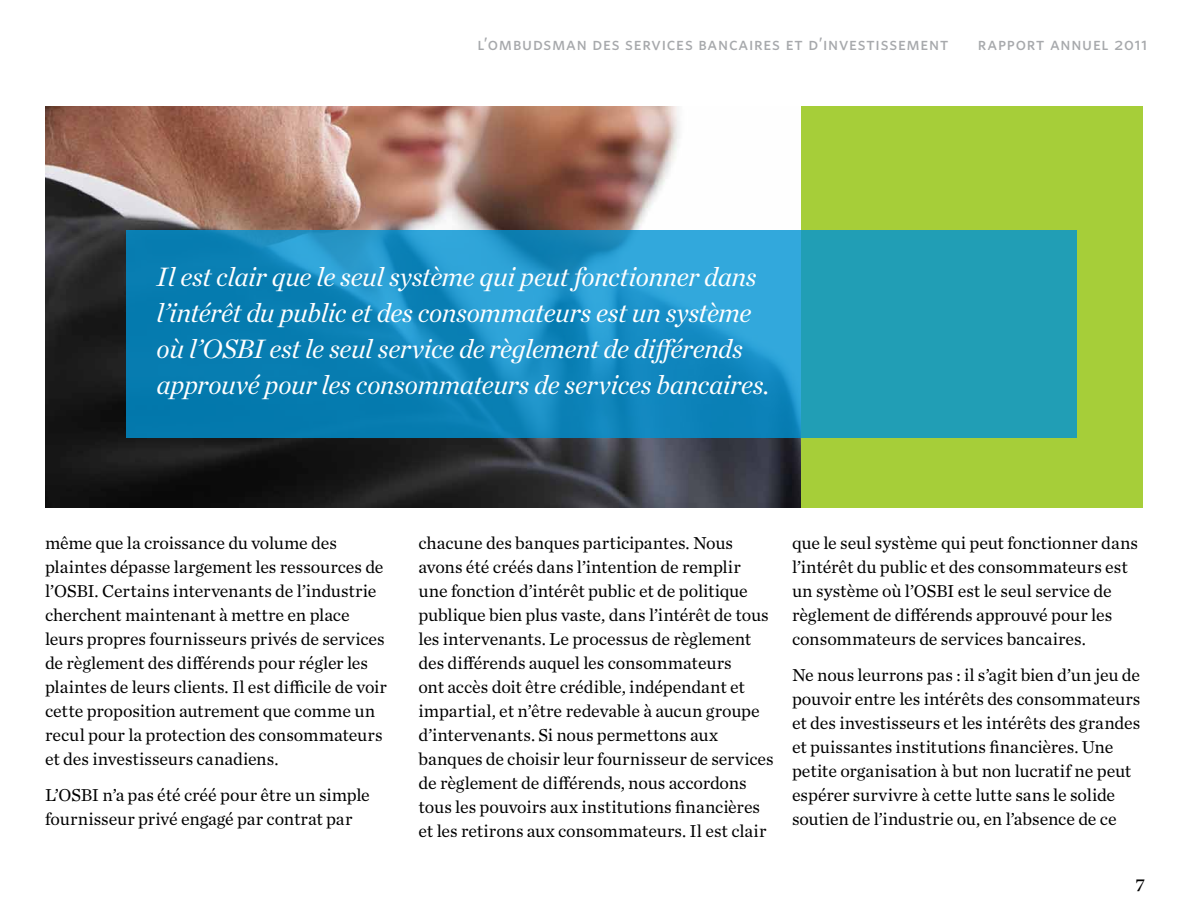
<style>
.page{position:relative;width:1188px;height:918px;background:#fff}
.page>*{position:absolute;margin:0;border:0;box-sizing:border-box;transform-origin:0 0}
.Intro_Copy_-_gray{font:italic 27px/36px "Chronicle Deck";letter-spacing:-.01em;color:#fff}
.Body_Copy{font:18px/24px "Chronicle Text G1";letter-spacing:-.005em;color:#000}
.t1{font:18px "Whitney HTF Medium SC";letter-spacing:.045em;color:#a7a9ac}
.t2{font:18px "Chronicle Deck Semi";color:#000}
</style>
<div class="page">
<div style="left:45px;top:106px;width:1098px;height:402px;background:#a6ce39"></div>
<img style="left:45px;top:106px;width:756px;height:402px">
<svg style="left:127px;top:230px;width:950px;height:208px;background:#1890bc"></svg>
<p class="t1" style="left:477px;top:33px;width:472px">l’ombudsman des services bancaires et d’investissement</p>
<p class="t1" style="left:978px;top:33px;width:171px">rapport annuel 2011</p>
<p class="Intro_Copy_-_gray" style="left:157px;top:257px;width:615px">Il est clair que le seul système qui peut fonctionner dans l’intérêt du public et des consommateurs est un système où l’OSBI est le seul service de règlement de différends approuvé pour les consommateurs de services bancaires.</p>
<p class="Body_Copy" style="left:45px;top:530px;width:343px">même que la croissance du volume des plaintes dépasse largement les ressources de l’OSBI. Certains intervenants de l’industrie cherchent maintenant à mettre en place leurs propres fournisseurs privés de services de règlement des différends pour régler les plaintes de leurs clients. Il est difficile de voir cette proposition autrement que comme un recul pour la protection des consommateurs et des investisseurs canadiens.</p>
<p class="Body_Copy" style="left:45px;top:782px;width:326px">L’OSBI n’a pas été créé pour être un simple fournisseur privé engagé par contrat par</p>
<p class="Body_Copy" style="left:418px;top:530px;width:357px">chacune des banques participantes. Nous avons été créés dans l’intention de remplir une fonction d’intérêt public et de politique publique bien plus vaste, dans l’intérêt de tous les intervenants. Le processus de règlement des différends auquel les consommateurs<br>ont accès doit être crédible, indépendant et impartial, et n’être redevable à aucun groupe d’intervenants. Si nous permettons aux banques de choisir leur fournisseur de services de règlement de différends, nous accordons tous les pouvoirs aux institutions financières et les retirons aux consommateurs. Il est clair</p>
<p class="Body_Copy" style="left:792px;top:530px;width:348px">que le seul système qui peut fonctionner dans l’intérêt du public et des consommateurs est un système où l’OSBI est le seul service de règlement de différends approuvé pour les consommateurs de services bancaires.</p>
<p class="Body_Copy" style="left:792px;top:662px;width:350px">Ne nous leurrons pas : il s’agit bien d’un jeu de pouvoir entre les intérêts des consommateurs et des investisseurs et les intérêts des grandes et puissantes institutions financières. Une petite organisation à but non lucratif ne peut espérer survivre à cette lutte sans le solide soutien de l’industrie ou, en l’absence de ce</p>
<p class="t2" style="left:1135px;top:871px;width:11px">7</p>
</div>
